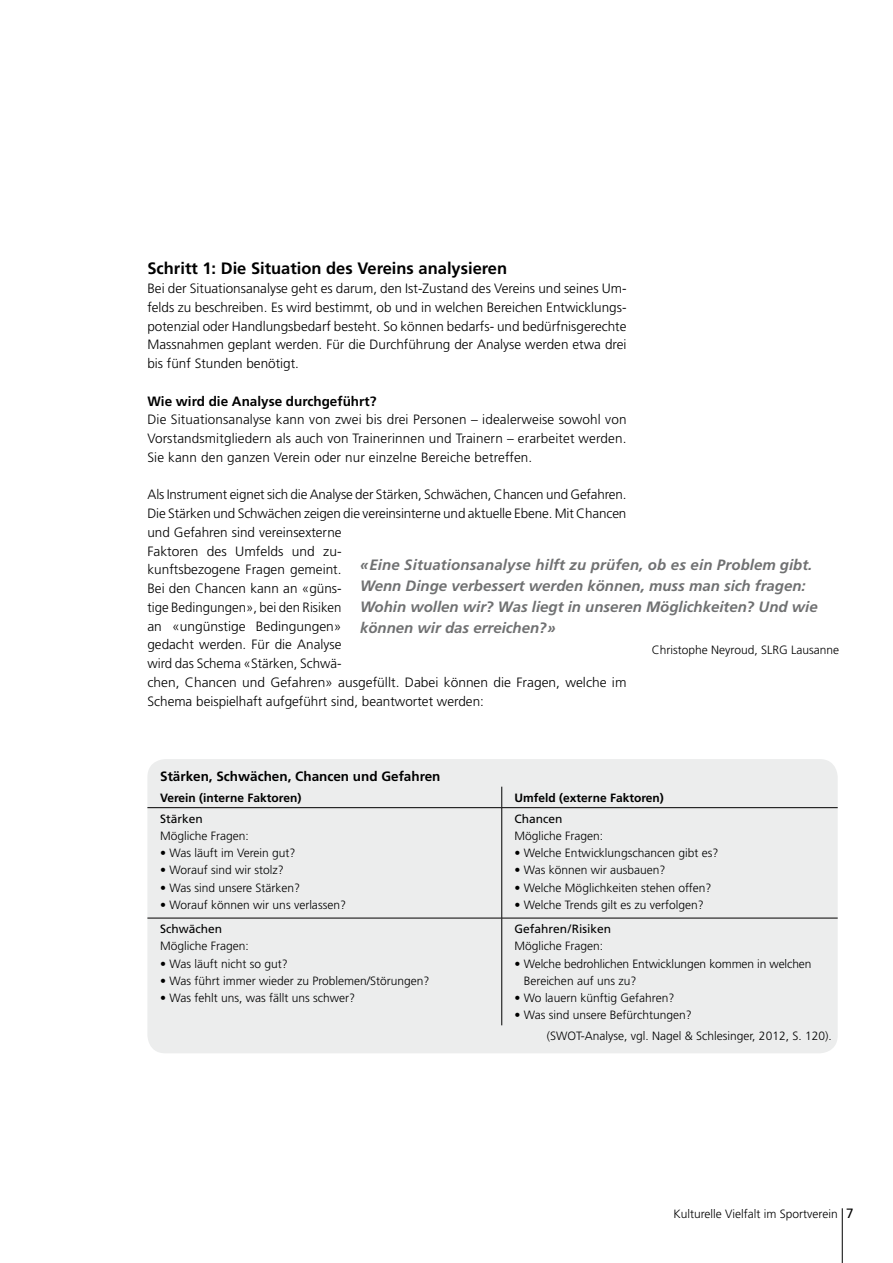
<style>
.page{position:relative;width:893px;height:1263px;background:#fff}
.page>*{position:absolute;margin:0;border:0;box-sizing:border-box;transform-origin:0 0}
.t1{font:700 16.5px "Frutiger LT";color:#000}
.t2{font:italic 700 15px/21px "Frutiger LT";color:#707172}
.t3{font:300 13.5px/18.8px "Frutiger LT";color:#000;text-align:justify}
.t4{font:700 13.5px "Frutiger LT";color:#000}
.t5{font:300 12px/17.2px "Frutiger LT";color:#000}
.t6{font:700 12px "Frutiger LT";color:#000}
.t7{font:12px "Frutiger LT";color:#000}
.s1{font-weight:400;font-size:13.5px}
</style>
<div class="page">
<hr style="left:842px;top:1208px;width:1px;height:55px;background:#000">
<div style="left:147px;top:759px;width:691px;height:294px;background:#eceded;border-radius:18px"></div>
<hr style="left:501px;top:808px;width:1px;height:110px;background:#000">
<hr style="left:147px;top:918px;width:355px;height:1px;background:#000">
<hr style="left:502px;top:918px;width:336px;height:1px;background:#000">
<hr style="left:501px;top:918px;width:1px;height:107px;background:#000">
<svg style="left:501px;top:787px;width:1px;height:20px"></svg>
<hr style="left:147px;top:807px;width:355px;height:1px;background:#000">
<hr style="left:502px;top:807px;width:336px;height:1px;background:#000">
<p class="t1" style="left:147px;top:259px;width:361px">Schritt 1: Die Situation des Vereins analysieren</p>
<p class="t3" style="left:147px;top:279px;width:481px">Bei der Situationsanalyse geht es darum, den Ist-Zustand des Vereins und seines Um&shy;felds zu beschreiben. Es wird bestimmt, ob und in welchen Bereichen Entwicklungs&shy;potenzial oder Handlungsbedarf besteht. So können bedarfs- und bedürfnisgerechte Massnahmen geplant werden. Für die Durchführung der Analyse werden etwa drei bis fünf Stunden benötigt.</p>
<p class="t4" style="left:147px;top:393px;width:231px">Wie wird die Analyse durchgeführt?</p>
<p class="t3" style="left:147px;top:410px;width:481px">Die Situationsanalyse kann von zwei bis drei Personen – idealerweise sowohl von Vorstandsmitgliedern als auch von Trainerinnen und Trainern – erarbeitet werden.<br>Sie kann den ganzen Verein oder nur einzelne Bereiche betreffen.</p>
<p class="t3" style="left:147px;top:485px;width:481px;text-align:left">Als Instrument eignet sich die Analyse der Stärken, Schwächen, Chancen und Gefahren.<br>Die Stärken und Schwächen zeigen die vereinsinterne und aktuelle Ebene. Mit Chancen und Gefahren sind vereinsexterne<br>Faktoren des Umfelds und zu-<br>kunftsbezogene Fragen gemeint.<br>Bei den Chancen kann an «güns-<br>tige Bedingungen», bei den Risiken<br>an «ungünstige Bedingungen»<br>gedacht werden. Für die Analyse<br>wird das Schema «Stärken, Schwä-<br>chen, Chancen und Gefahren» ausgefüllt. Dabei können die Fragen, welche im Schema beispielhaft aufgeführt sind, beantwortet werden:</p>
<p class="t2" style="left:360px;top:554px;width:459px">«Eine Situationsanalyse hilft zu prüfen, ob es ein Problem gibt.<br>Wenn Dinge verbessert werden können, muss man sich fragen:<br>Wohin wollen wir? Was liegt in unseren Möglichkeiten? Und wie können wir das erreichen?»</p>
<p class="t5" style="left:652px;top:641px;width:189px">Christophe Neyroud, SLRG Lausanne</p>
<p class="t4" style="left:160px;top:768px;width:282px">Stärken, Schwächen, Chancen und Gefahren</p>
<p class="t6" style="left:160px;top:790px;width:143px">Verein (interne Faktoren)</p>
<p class="t6" style="left:514px;top:790px;width:151px">Umfeld (externe Faktoren)</p>
<p class="t7" style="left:160px;top:811px;width:44px">Stärken</p>
<p class="t5" style="left:160px;top:827px;width:90px">Mögliche Fragen:</p>
<p class="t5" style="left:160px;top:844px;width:137px">• Was läuft im Verein gut?</p>
<p class="t5" style="left:160px;top:862px;width:125px">• Worauf sind wir stolz?</p>
<p class="t5" style="left:160px;top:879px;width:142px">• Was sind unsere Stärken?</p>
<p class="t5" style="left:160px;top:896px;width:187px">• Worauf können wir uns verlassen?</p>
<p class="t7" style="left:514px;top:811px;width:49px">Chancen</p>
<p class="t5" style="left:514px;top:827px;width:90px">Mögliche Fragen:</p>
<p class="t5" style="left:514px;top:844px;width:205px">• Welche Entwicklungschancen gibt es?</p>
<p class="t5" style="left:514px;top:862px;width:152px">• Was können wir ausbauen?</p>
<p class="t5" style="left:514px;top:879px;width:198px">• Welche Möglichkeiten stehen offen?</p>
<p class="t5" style="left:514px;top:896px;width:191px">• Welche Trends gilt es zu verfolgen?</p>
<p class="t7" style="left:160px;top:922px;width:63px">Schwächen</p>
<p class="t5" style="left:160px;top:938px;width:90px">Mögliche Fragen:</p>
<p class="t5" style="left:160px;top:955px;width:129px">• Was läuft nicht so gut?</p>
<p class="t5" style="left:160px;top:972px;width:271px">• Was führt immer wieder zu Problemen/Störungen?</p>
<p class="t5" style="left:160px;top:989px;width:196px">• Was fehlt uns, was fällt uns schwer?</p>
<p class="t7" style="left:514px;top:922px;width:98px">Gefahren/Risiken</p>
<p class="t5" style="left:514px;top:938px;width:90px">Mögliche Fragen:</p>
<p class="t5" style="left:524px;top:955px;width:289px;text-indent:-9px">• Welche bedrohlichen Entwicklungen kommen in welchen<br>Bereichen auf uns zu?</p>
<p class="t5" style="left:514px;top:989px;width:161px">• Wo lauern künftig Gefahren?</p>
<p class="t5" style="left:547px;top:1005px;width:286px;line-height:21px;text-indent:-32px">• Was sind unsere Befürchtungen?<br>(SWOT-Analyse, vgl. Nagel &amp; Schlesinger, 2012, S. 120).</p>
<p class="t5" style="left:673px;top:1206px;width:182px">Kulturelle Vielfalt im Sportverein <span class="s1">7</span></p>
</div>
